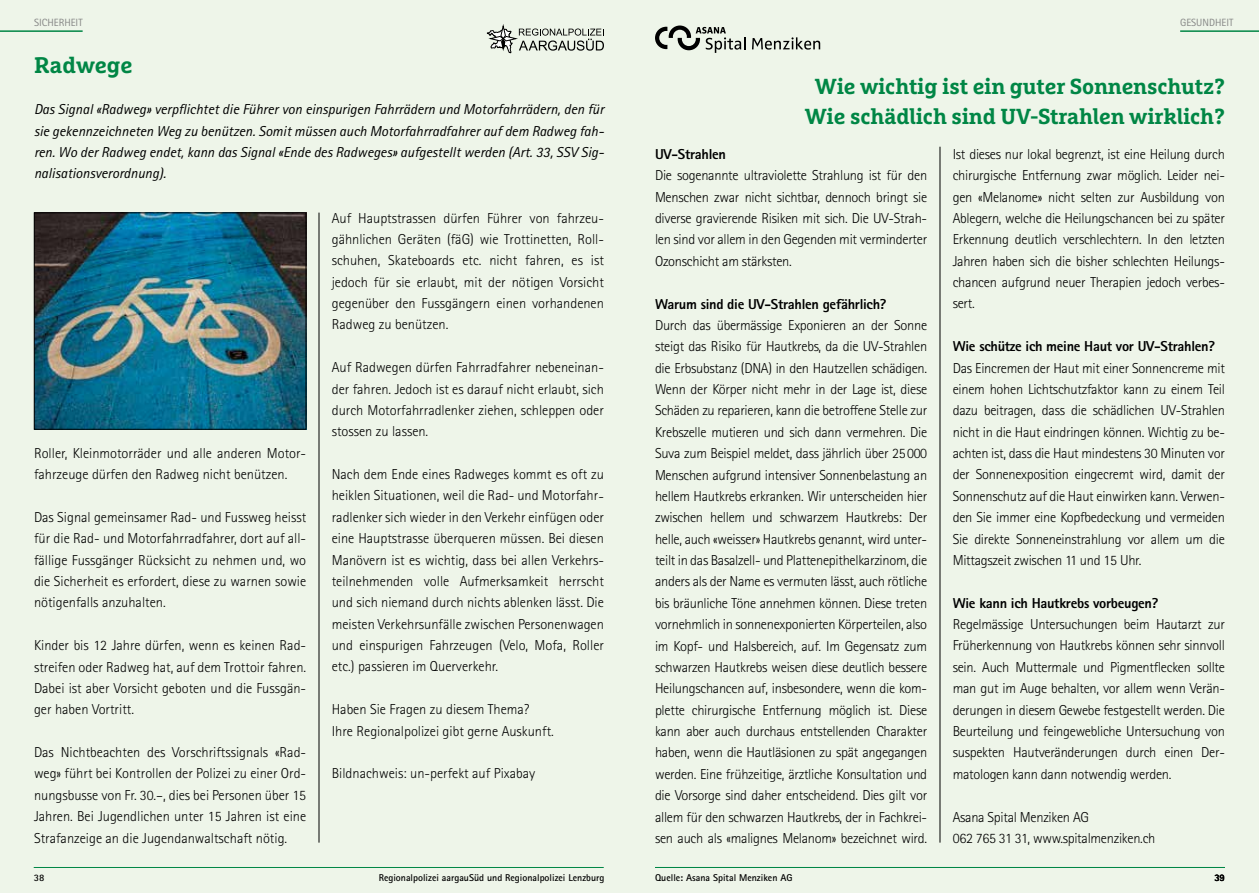
<style>
.page{position:relative;width:1259px;height:893px;background:#fff}
.page>*{position:absolute;margin:0;border:0;box-sizing:border-box;transform-origin:0 0}
.t1{font:700 22.5px "Marselis Slab Pro";color:#008645}
.t2{font:700 21.75px/30px "Marselis Slab Pro";letter-spacing:-.01em;color:#008645;text-align:center}
.t3{font:300 14.4px/21.5px "Rotis Sans Serif Std";color:#000;text-align:justify}
.t4{font:italic 14.4px/21.3px "Rotis Sans Serif Std";color:#000;text-align:justify}
.t5{font:800 14.4px "Rotis Sans Serif Std";letter-spacing:-.02em;color:#000}
.t6{font:300 14.4px/21.3px "Rotis Sans Serif Std";letter-spacing:-.02em;color:#000}
.t7{font:10.5px "Rotis Sans Serif Std";color:#868786}
.t8{font:700 9.9px "Rotis Sans Serif Std";color:#000}
</style>
<div class="page">
<div style="left:0;top:0;width:629px;height:893px;background:#eef5e9"></div>
<hr style="left:0;top:30px;width:83px;height:2px;background:#008645">
<hr style="left:34px;top:867px;width:570px;height:1px;background:#008645">
<svg style="left:486px;top:25px;width:118px;height:28px"></svg>
<div style="left:629px;top:0;width:630px;height:893px;background:#eef5e9"></div>
<hr style="left:319px;top:213px;width:1px;height:630px;background:#000">
<img style="left:36px;top:215px;width:268px;height:212px">
<div style="left:34px;top:213px;width:272px;height:216px;border:1px solid #000"></div>
<hr style="left:655px;top:867px;width:570px;height:1px;background:#008645">
<hr style="left:1180px;top:30px;width:79px;height:2px;background:#008645">
<svg style="left:752px;top:37px;width:68px;height:13px"></svg>
<svg style="left:655px;top:26px;width:90px;height:27px"></svg>
<hr style="left:939px;top:147px;width:1px;height:696px;background:#000">
<p class="t7" style="left:34px;top:16px;width:50px">SICHERHEIT</p>
<h1 class="t1" style="left:34px;top:51px;width:100px">Radwege</h1>
<p class="t4" style="left:34px;top:99px;width:571px">Das Signal «Radweg» verpflichtet die Führer von einspurigen Fahrrädern und Motorfahrrädern, den für sie gekennzeichneten Weg zu benützen. Somit müssen auch Motorfahrradfahrer auf dem Radweg fah&shy;ren. Wo der Radweg endet, kann das Signal «Ende des Radweges» aufgestellt werden (Art. 33, SSV Sig&shy;nalisationsverordnung).</p>
<p class="t3" style="left:34px;top:442px;width:274px">Roller, Kleinmotorräder und alle anderen Motor&shy;fahrzeuge dürfen den Radweg nicht benützen.</p>
<p class="t3" style="left:34px;top:507px;width:274px">Das Signal gemeinsamer Rad- und Fussweg heisst für die Rad- und Motorfahrradfahrer, dort auf all&shy;fällige Fussgänger Rücksicht zu nehmen und, wo die Sicherheit es erfordert, diese zu warnen sowie nötigenfalls anzuhalten.</p>
<p class="t3" style="left:34px;top:635px;width:274px">Kinder bis 12 Jahre dürfen, wenn es keinen Rad&shy;streifen oder Radweg hat, auf dem Trottoir fahren.<br>Dabei ist aber Vorsicht geboten und die Fussgän&shy;ger haben Vortritt.</p>
<p class="t3" style="left:34px;top:742px;width:274px">Das Nichtbeachten des Vorschriftssignals «Rad&shy;weg» führt bei Kontrollen der Polizei zu einer Ord&shy;nungsbusse von Fr. 30.–, dies bei Personen über 15<br>Jahren. Bei Jugendlichen unter 15 Jahren ist eine Strafanzeige an die Jugendanwaltschaft nötig.</p>
<p class="t3" style="left:332px;top:207px;width:274px">Auf Hauptstrassen dürfen Führer von fahrzeu&shy;gähnlichen Geräten (fäG) wie Trottinetten, Roll&shy;schuhen, Skateboards etc. nicht fahren, es ist jedoch für sie erlaubt, mit der nötigen Vorsicht gegenüber den Fussgängern einen vorhandenen Radweg zu benützen.</p>
<p class="t3" style="left:332px;top:357px;width:274px">Auf Radwegen dürfen Fahrradfahrer nebeneinan&shy;der fahren. Jedoch ist es darauf nicht erlaubt, sich durch Motorfahrradlenker ziehen, schleppen oder stossen zu lassen.</p>
<p class="t3" style="left:332px;top:464px;width:274px">Nach dem Ende eines Radweges kommt es oft zu heiklen Situationen, weil die Rad- und Motorfahr&shy;radlenker sich wieder in den Verkehr einfügen oder eine Hauptstrasse überqueren müssen. Bei diesen Manövern ist es wichtig, dass bei allen Verkehrs&shy;teilnehmenden volle Aufmerksamkeit herrscht und sich niemand durch nichts ablenken lässt. Die meisten Verkehrsunfälle zwischen Personenwagen und einspurigen Fahrzeugen (Velo, Mofa, Roller etc.) passieren im Querverkehr.</p>
<p class="t3" style="left:332px;top:699px;width:224px">Haben Sie Fragen zu diesem Thema?<br>Ihre Regionalpolizei gibt gerne Auskunft.</p>
<p class="t3" style="left:332px;top:763px;width:205px">Bildnachweis: un-perfekt auf Pixabay</p>
<p class="t8" style="left:34px;top:871px;width:12px">38</p>
<p class="t8" style="left:379px;top:872px;width:227px">Regionalpolizei aargauSüd und Regionalpolizei Lenzburg</p>
<p class="t7" style="left:1180px;top:16px;width:55px">GESUNDHEIT</p>
<h2 class="t2" style="left:805px;top:71px;width:422px">Wie wichtig ist ein guter Sonnenschutz?<br>Wie schädlich sind UV-Strahlen wirklich?</h2>
<p class="t5" style="left:655px;top:145px;width:72px">UV-Strahlen</p>
<p class="t3" style="left:655px;top:165px;width:274px">Die sogenannte ultraviolette Strahlung ist für den Menschen zwar nicht sichtbar, dennoch bringt sie diverse gravierende Risiken mit sich. Die UV-Strah&shy;len sind vor allem in den Gegenden mit verminderter Ozonschicht am stärksten.</p>
<p class="t5" style="left:655px;top:294px;width:233px">Warum sind die UV-Strahlen gefährlich?</p>
<p class="t3" style="left:655px;top:315px;width:274px">Durch das übermässige Exponieren an der Sonne steigt das Risiko für Hautkrebs, da die UV-Strahlen die Erbsubstanz (DNA) in den Hautzellen schädigen.<br>Wenn der Körper nicht mehr in der Lage ist, diese Schäden zu reparieren, kann die betroffene Stelle zur Krebszelle mutieren und sich dann vermehren. Die Suva zum Beispiel meldet, dass jährlich über 25000<br>Menschen aufgrund intensiver Sonnenbelastung an hellem Hautkrebs erkranken. Wir unterscheiden hier zwischen hellem und schwarzem Hautkrebs: Der helle, auch «weisser» Hautkrebs genannt, wird unter&shy;teilt in das Basalzell- und Plattenepithelkarzinom, die anders als der Name es vermuten lässt, auch rötliche bis bräunliche Töne annehmen können. Diese treten vornehmlich in sonnenexponierten Körperteilen, also im Kopf- und Halsbereich, auf. Im Gegensatz zum schwarzen Hautkrebs weisen diese deutlich bessere Heilungschancen auf, insbesondere, wenn die kom&shy;plette chirurgische Entfernung möglich ist. Diese kann aber auch durchaus entstellenden Charakter haben, wenn die Hautläsionen zu spät angegangen werden. Eine frühzeitige, ärztliche Konsultation und die Vorsorge sind daher entscheidend. Dies gilt vor allem für den schwarzen Hautkrebs, der in Fachkrei&shy;sen auch als «malignes Melanom» bezeichnet wird.</p>
<p class="t8" style="left:655px;top:871px;width:139px">Quelle: Asana Spital Menziken AG</p>
<p class="t3" style="left:952px;top:143px;width:274px">Ist dieses nur lokal begrenzt, ist eine Heilung durch chirurgische Entfernung zwar möglich. Leider nei&shy;gen «Melanome» nicht selten zur Ausbildung von Ablegern, welche die Heilungschancen bei zu später Erkennung deutlich verschlechtern. In den letzten Jahren haben sich die bisher schlechten Heilungs&shy;chancen aufgrund neuer Therapien jedoch verbes&shy;sert.</p>
<p class="t5" style="left:952px;top:337px;width:264px">Wie schütze ich meine Haut vor UV-Strahlen?</p>
<p class="t3" style="left:952px;top:357px;width:274px">Das Eincremen der Haut mit einer Sonnencreme mit einem hohen Lichtschutzfaktor kann zu einem Teil dazu beitragen, dass die schädlichen UV-Strahlen nicht in die Haut eindringen können. Wichtig zu be&shy;achten ist, dass die Haut mindestens 30 Minuten vor der Sonnenexposition eingecremt wird, damit der Sonnenschutz auf die Haut einwirken kann. Verwen&shy;den Sie immer eine Kopfbedeckung und vermeiden Sie direkte Sonneneinstrahlung vor allem um die Mittagszeit zwischen 11 und 15 Uhr.</p>
<p class="t5" style="left:952px;top:594px;width:207px">Wie kann ich Hautkrebs vorbeugen?</p>
<p class="t3" style="left:952px;top:614px;width:274px">Regelmässige Untersuchungen beim Hautarzt zur Früherkennung von Hautkrebs können sehr sinnvoll sein. Auch Muttermale und Pigmentflecken sollte man gut im Auge behalten, vor allem wenn Verän&shy;derungen in diesem Gewebe festgestellt werden. Die Beurteilung und feingewebliche Untersuchung von suspekten Hautveränderungen durch einen Der&shy;matologen kann dann notwendig werden.</p>
<p class="t6" style="left:952px;top:806px;width:204px">Asana Spital Menziken AG<br>062 765 31 31, www.spitalmenziken.ch</p>
<p class="t8" style="left:1214px;top:871px;width:12px">39</p>
</div>
